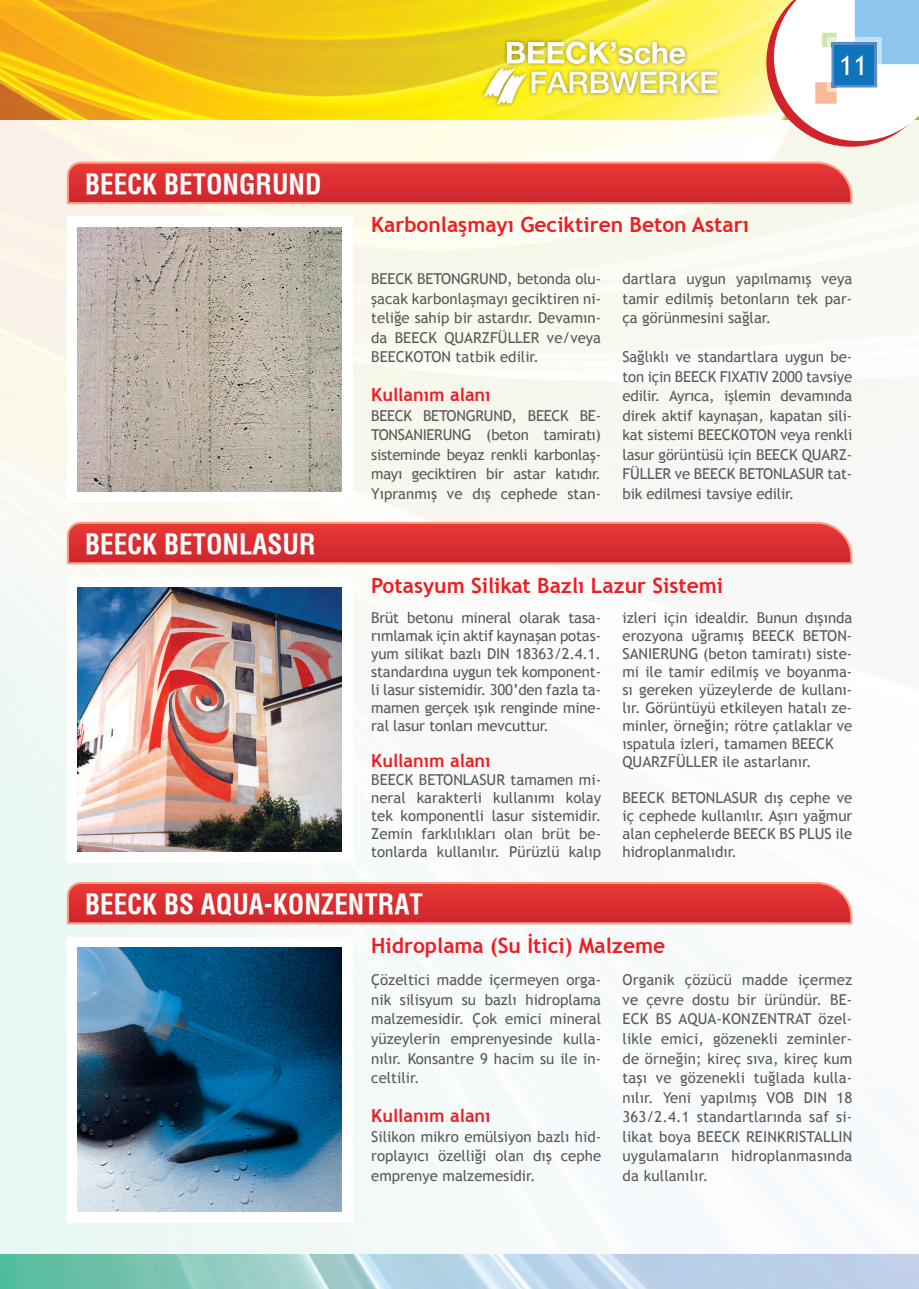
<style>
.page{position:relative;width:919px;height:1289px;background:#fff}
.page>*{position:absolute;margin:0;border:0;box-sizing:border-box;transform-origin:0 0}
.t1{font:700 27px "Helvetica Cond";color:#fff}
.t2{font:27px "Trebuchet MS";color:#fff}
.t3{font:700 21px "Trebuchet MS";color:#ee1d23}
.t4{font:700 18px "Trebuchet MS";color:#ee1d23}
.t5{font:15px/19.5px "Trebuchet MS";color:#57585a;text-align:justify}
</style>
<div class="page">
<img style="left:0;top:119px;width:918px;height:1135px">
<img style="left:0;top:0;width:67px;height:119px">
<img style="left:0;top:1254px;width:918px;height:34px">
<svg style="left:67px;top:522px;width:785px;height:42px"></svg>
<svg style="left:67px;top:881px;width:785px;height:43px"></svg>
<div style="left:67px;top:937px;width:285px;height:285px;background:#fff"></div>
<img style="left:78px;top:947px;width:263px;height:264px">
<div style="left:67px;top:577px;width:285px;height:285px;background:#fff"></div>
<img style="left:78px;top:587px;width:263px;height:264px">
<div style="left:67px;top:217px;width:285px;height:285px;background:#fff"></div>
<img style="left:78px;top:227px;width:263px;height:264px">
<svg style="left:67px;top:0;width:851px;height:204px"></svg>
<h1 class="t1" style="left:85px;top:167px;width:238px">BEECK BETONGRUND</h1>
<h1 class="t1" style="left:85px;top:527px;width:232px">BEECK BETONLASUR</h1>
<h2 class="t3" style="left:371px;top:212px;width:379px">Karbonlaşmayı Geciktiren Beton Astarı</h2>
<h1 class="t2" style="left:839px;top:49px;width:30px">11</h1>
<p class="t5" style="left:371px;top:269px;width:231px">BEECK BETONGRUND, betonda olu&shy;şacak karbonlaşmayı geciktiren ni&shy;teliğe sahip bir astardır. Devamın&shy;da BEECK QUARZFÜLLER ve/veya BEECKOTON tatbik edilir.</p>
<p class="t4" style="left:371px;top:384px;width:121px">Kullanım alanı</p>
<p class="t5" style="left:371px;top:406px;width:231px">BEECK BETONGRUND, BEECK BE-TONSANIERUNG (beton tamiratı) sisteminde beyaz renkli karbonlaş&shy;mayı geciktiren bir astar katıdır.<br>Yıpranmış ve dış cephede stan-</p>
<p class="t5" style="left:622px;top:269px;width:231px">dartlara uygun yapılmamış veya tamir edilmiş betonların tek par&shy;ça görünmesini sağlar.</p>
<p class="t5" style="left:622px;top:347px;width:231px">Sağlıklı ve standartlara uygun be&shy;ton için BEECK FIXATIV 2000 tavsiye edilir. Ayrıca, işlemin devamında direk aktif kaynaşan, kapatan sili&shy;kat sistemi BEECKOTON veya renkli lasur görüntüsü için BEECK QUARZ-FÜLLER ve BEECK BETONLASUR tat&shy;bik edilmesi tavsiye edilir.</p>
<h2 class="t3" style="left:371px;top:572px;width:353px">Potasyum Silikat Bazlı Lazur Sistemi</h2>
<p class="t5" style="left:371px;top:608px;width:231px;line-height:18px">Brüt betonu mineral olarak tasa&shy;rımlamak için aktif kaynaşan potas&shy;yum silikat bazlı DIN 18363/2.4.1. standardına uygun tek komponent&shy;li lasur sistemidir. 300’den fazla ta&shy;mamen gerçek ışık renginde mine&shy;ral lasur tonları mevcuttur.</p>
<p class="t4" style="left:371px;top:749px;width:121px">Kullanım alanı</p>
<p class="t5" style="left:371px;top:770px;width:231px;line-height:18px">BEECK BETONLASUR tamamen mi&shy;neral karakterli kullanımı kolay tek komponentli lasur sistemidir.<br>Zemin farklılıkları olan brüt be&shy;tonlarda kullanılır. Pürüzlü kalıp</p>
<p class="t5" style="left:622px;top:608px;width:231px;line-height:18px;text-align:left">izleri için idealdir. Bunun dışında erozyona uğramış BEECK BETON-SANIERUNG (beton tamiratı) siste&shy;mi ile tamir edilmiş ve boyanma&shy;sı gereken yüzeylerde de kullanı&shy;lır. Görüntüyü etkileyen hatalı ze&shy;minler, örneğin; rötre çatlaklar ve ıspatula izleri, tamamen BEECK QUARZFÜLLER ile astarlanır.</p>
<p class="t5" style="left:622px;top:788px;width:231px;line-height:18px">BEECK BETONLASUR dış cephe ve iç cephede kullanılır. Aşırı yağmur alan cephelerde BEECK BS PLUS ile hidroplanmalıdır.</p>
<h1 class="t1" style="left:85px;top:887px;width:339px">BEECK BS AQUA-KONZENTRAT</h1>
<h2 class="t3" style="left:371px;top:932px;width:295px">Hidroplama (Su İtici) Malzeme</h2>
<p class="t5" style="left:371px;top:970px;width:231px">Çözeltici madde içermeyen orga&shy;nik silisyum su bazlı hidroplama malzemesidir. Çok emici mineral yüzeylerin emprenyesinde kulla&shy;nılır. Konsantre 9 hacim su ile in&shy;celtilir.</p>
<p class="t4" style="left:371px;top:1104px;width:121px">Kullanım alanı</p>
<p class="t5" style="left:371px;top:1126px;width:231px">Silikon mikro emülsiyon bazlı hid&shy;roplayıcı özelliği olan dış cephe emprenye malzemesidir.</p>
<p class="t5" style="left:622px;top:970px;width:231px">Organik çözücü madde içermez ve çevre dostu bir üründür. BE-ECK BS AQUA-KONZENTRAT özel&shy;likle emici, gözenekli zeminler&shy;de örneğin; kireç sıva, kireç kum taşı ve gözenekli tuğlada kulla&shy;nılır. Yeni yapılmış VOB DIN 18<br>363/2.4.1 standartlarında saf si&shy;likat boya BEECK REINKRISTALLIN uygulamaların hidroplanmasında da kullanılır.</p>
</div>
